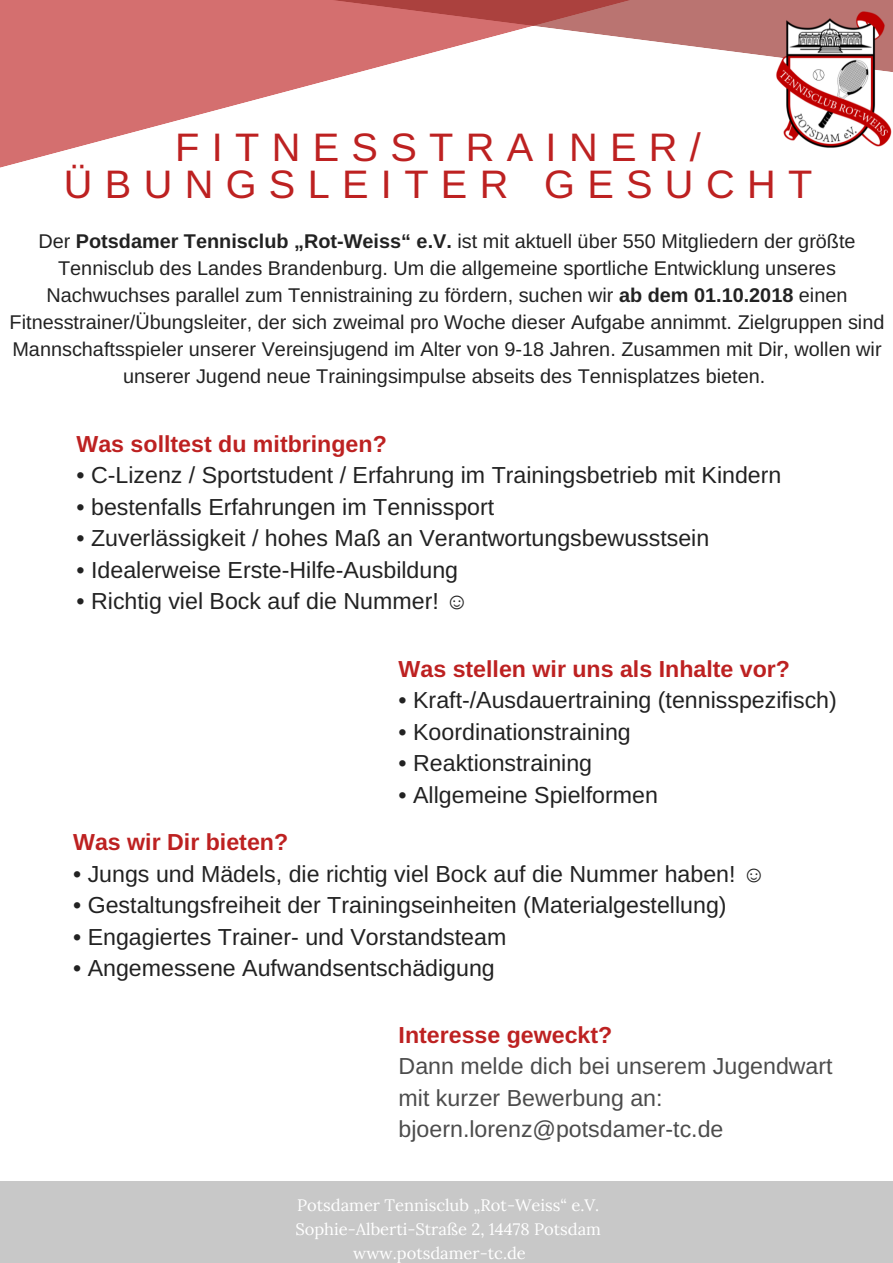
<style>
.page{position:relative;width:893px;height:1263px;background:#fff}
.page>*{position:absolute;margin:0;border:0;box-sizing:border-box;transform-origin:0 0}
.t1{font:39.75px/37.2px "Arimo";letter-spacing:.31em;color:#bd2121;text-align:center}
.t2{font:23.25px "Arimo";color:#222}
.t3{font:700 23.25px "Arimo";color:#bd2121}
.t4{font:23.25px/31.5px "Arimo";color:#4c4c4c}
.t5{font:19.8px/27px "Arimo";color:#222;text-align:center}
.t6{font:16.5px "Lora";color:#fff}
.s1{font-weight:700}
.s2{font-family:"Liberation Sans"}
</style>
<div class="page">
<div style="left:0;top:1181px;width:893px;height:82px;background:#c8c8c8"></div>
<svg style="left:0;top:0;width:359px;height:168px;fill:#d46f6f"></svg>
<svg style="left:331px;top:0;width:562px;height:72px"></svg>
<img style="left:765px;top:10px;width:128px;height:138px">
<h1 class="t1" style="left:64px;top:129px;width:750px">FITNESSTRAINER/<br>ÜBUNGSLEITER GESUCHT</h1>
<p class="t5" style="left:10px;top:227px;width:876px">Der <span class="s1">Potsdamer Tennisclub „Rot-Weiss“ e.V.</span> ist mit aktuell über 550 Mitgliedern der größte Tennisclub des Landes Brandenburg. Um die allgemeine sportliche Entwicklung unseres Nachwuchses parallel zum Tennistraining zu fördern, suchen wir <span class="s1">ab dem 01.10.2018</span> einen Fitnesstrainer/Übungsleiter, der sich zweimal pro Woche dieser Aufgabe annimmt. Zielgruppen sind Mannschaftsspieler unserer Vereinsjugend im Alter von 9-18 Jahren. Zusammen mit Dir, wollen wir unserer Jugend neue Trainingsimpulse abseits des Tennisplatzes bieten.</p>
<p class="t3" style="left:77px;top:430px;width:312px">Was solltest du mitbringen?</p>
<p class="t2" style="left:77px;top:462px;width:706px">• C-Lizenz / Sportstudent / Erfahrung im Trainingsbetrieb mit Kindern</p>
<p class="t2" style="left:77px;top:494px;width:419px">• bestenfalls Erfahrungen im Tennissport</p>
<p class="t2" style="left:77px;top:525px;width:634px">• Zuverlässigkeit / hohes Maß an Verantwortungsbewusstsein</p>
<p class="t2" style="left:77px;top:557px;width:383px">• Idealerweise Erste-Hilfe-Ausbildung</p>
<p class="t2" style="left:77px;top:588px;width:394px">• Richtig viel Bock auf die Nummer! <span class="s2">☺</span></p>
<p class="t3" style="left:399px;top:656px;width:393px">Was stellen wir uns als Inhalte vor?</p>
<p class="t2" style="left:399px;top:687px;width:440px">• Kraft-/Ausdauertraining (tennisspezifisch)</p>
<p class="t2" style="left:399px;top:719px;width:234px">• Koordinationstraining</p>
<p class="t2" style="left:399px;top:750px;width:195px">• Reaktionstraining</p>
<p class="t2" style="left:399px;top:782px;width:261px">• Allgemeine Spielformen</p>
<p class="t3" style="left:73px;top:829px;width:216px">Was wir Dir bieten?</p>
<p class="t2" style="left:73px;top:861px;width:694px">• Jungs und Mädels, die richtig viel Bock auf die Nummer haben! <span class="s2">☺</span></p>
<p class="t2" style="left:73px;top:892px;width:655px">• Gestaltungsfreiheit der Trainingseinheiten (Materialgestellung)</p>
<p class="t2" style="left:73px;top:924px;width:435px">• Engagiertes Trainer- und Vorstandsteam</p>
<p class="t2" style="left:73px;top:955px;width:423px">• Angemessene Aufwandsentschädigung</p>
<p class="t3" style="left:399px;top:1022px;width:215px">Interesse geweckt?</p>
<p class="t4" style="left:399px;top:1050px;width:436px">Dann melde dich bei unserem Jugendwart mit kurzer Bewerbung an: bjoern.lorenz@potsdamer-tc.de</p>
<p class="t6" style="left:297px;top:1195px;width:304px">Potsdamer Tennisclub „Rot-Weiss“ e.V.</p>
<p class="t6" style="left:295px;top:1218px;width:307px">Sophie-Alberti-Straße 2, 14478 Potsdam</p>
<p class="t6" style="left:353px;top:1242px;width:174px">www.potsdamer-tc.de</p>
</div>
